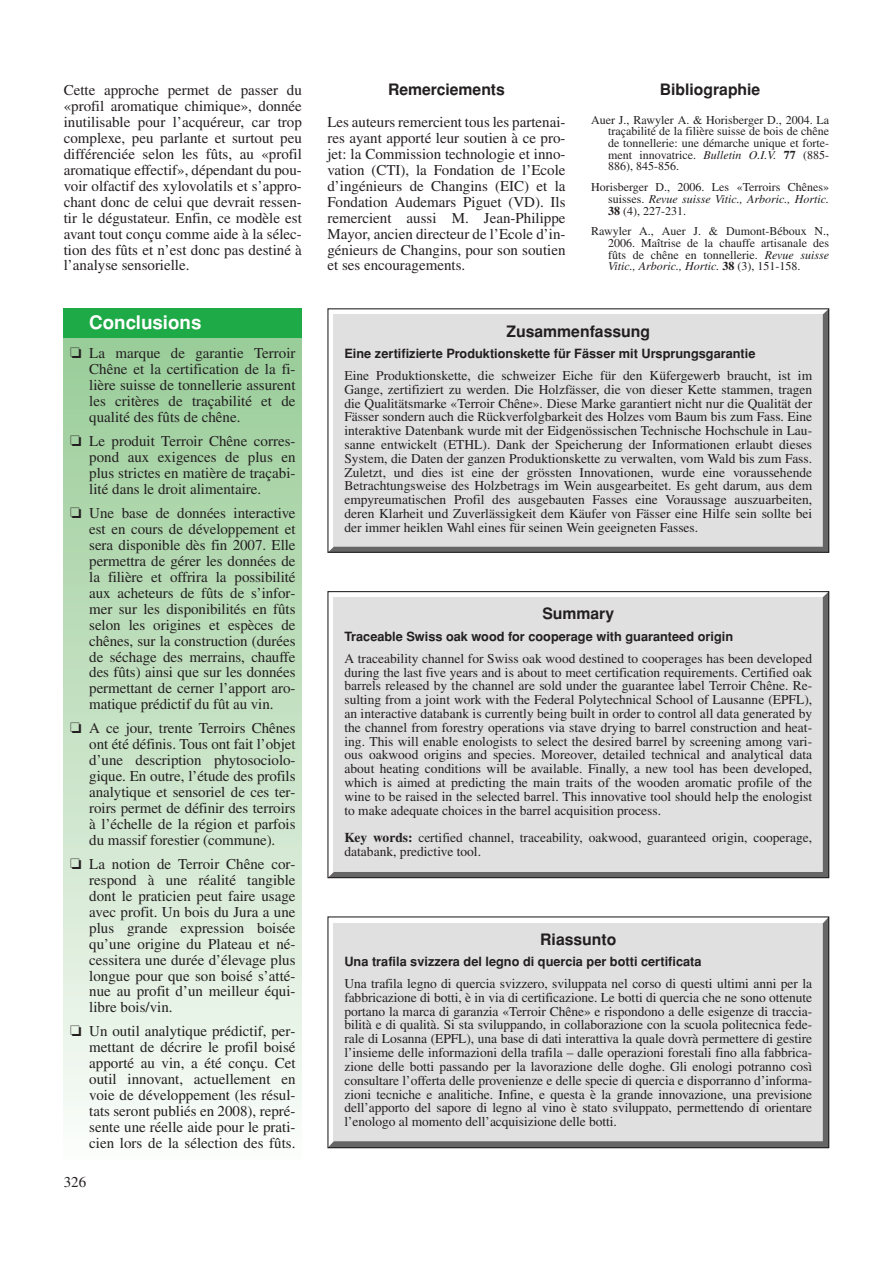
<style>
.page{position:relative;width:893px;height:1263px;background:#fff}
.page>*{position:absolute;margin:0;border:0;box-sizing:border-box;transform-origin:0 0}
.t1{font:700 18.75px "Helvetica";color:#fff}
.t2{font:700 15.75px "Helvetica";color:#231f20}
.t3{font:15px/15.9px "Times";color:#231f20;text-align:justify}
.t4{font:13.5px/13.8px "Times";color:#231f20;text-align:justify}
.t5{font:700 12.75px "Helvetica";color:#231f20}
.t6{font:12px/11.7px "Times";color:#231f20;text-align:justify}
.s1{font-style:italic}
.s2{font-weight:700}
</style>
<div class="page">
<div style="left:64px;top:334px;width:238px;height:837px;background:linear-gradient(to bottom,#98cb97,#fbfcfa)"></div>
<div style="left:64px;top:308px;width:238px;height:30px;background:#1faa48"></div>
<div style="left:330px;top:593px;width:497px;height:283px;background:#e0e0e0"></div>
<div style="left:329px;top:310px;width:498px;height:241px;background:#e0e0e0"></div>
<div style="left:329px;top:919px;width:498px;height:227px;background:#e0e0e0"></div>
<div style="left:64px;top:1160px;width:765px;height:30px;background:#fff"></div>
<div style="left:327px;top:308px;width:502px;height:245px;border:1px solid #231f20"></div>
<div style="left:327px;top:591px;width:502px;height:287px;border:1px solid #231f20"></div>
<div style="left:327px;top:916px;width:502px;height:232px;border:1px solid #231f20"></div>
<p class="t3" style="left:64px;top:84px;width:240px">Cette approche permet de passer du «profil aromatique chimique», donnée inutilisable pour l’acquéreur, car trop complexe, peu parlante et surtout peu différenciée selon les fûts, au «profil aromatique effectif», dépendant du pou&shy;voir olfactif des xylovolatils et s’appro&shy;chant donc de celui que devrait ressen&shy;tir le dégustateur. Enfin, ce modèle est avant tout conçu comme aide à la sélec&shy;tion des fûts et n’est donc pas destiné à l’analyse sensorielle.</p>
<h1 class="t1" style="left:89px;top:312px;width:114px">Conclusions</h1>
<p class="t3" style="left:89px;top:347px;width:208px;text-indent:-19px">❏ La marque de garantie Terroir Chêne et la certification de la fi&shy;lière suisse de tonnellerie assurent les critères de traçabilité et de qualité des fûts de chêne.</p>
<p class="t3" style="left:89px;top:435px;width:208px;text-indent:-19px">❏ Le produit Terroir Chêne corres&shy;pond aux exigences de plus en plus strictes en matière de traçabi&shy;lité dans le droit alimentaire.</p>
<p class="t3" style="left:89px;top:506px;width:208px;text-indent:-19px">❏ Une base de données interactive est en cours de développement et sera disponible dès fin 2007. Elle permettra de gérer les données de la filière et offrira la possibilité aux acheteurs de fûts de s’infor&shy;mer sur les disponibilités en fûts selon les origines et espèces de chênes, sur la construction (durées de séchage des merrains, chauffe des fûts) ainsi que sur les données permettant de cerner l’apport aro&shy;matique prédictif du fût au vin.</p>
<p class="t3" style="left:89px;top:722px;width:208px;text-indent:-19px">❏ A ce jour, trente Terroirs Chênes ont été définis. Tous ont fait l’objet d’une description phytosociolo&shy;gique. En outre, l’étude des profils analytique et sensoriel de ces ter&shy;roirs permet de définir des terroirs à l’échelle de la région et parfois du massif forestier (commune).</p>
<p class="t3" style="left:89px;top:857px;width:208px;text-indent:-19px">❏ La notion de Terroir Chêne cor&shy;respond à une réalité tangible dont le praticien peut faire usage avec profit. Un bois du Jura a une plus grande expression boisée qu’une origine du Plateau et né&shy;cessitera une durée d’élevage plus longue pour que son boisé s’atté&shy;nue au profit d’un meilleur équi&shy;libre bois/vin.</p>
<p class="t3" style="left:89px;top:1025px;width:208px;text-indent:-19px">❏ Un outil analytique prédictif, per&shy;mettant de décrire le profil boisé apporté au vin, a été conçu. Cet outil innovant, actuellement en voie de développement (les résul&shy;tats seront publiés en 2008), repré&shy;sente une réelle aide pour le prati&shy;cien lors de la sélection des fûts.</p>
<p class="t3" style="left:64px;top:1175px;width:24px">326</p>
<p class="t2" style="left:388px;top:80px;width:118px">Remerciements</p>
<p class="t3" style="left:327px;top:115px;width:240px">Les auteurs remercient tous les partenai&shy;res ayant apporté leur soutien à ce pro&shy;jet: la Commission technologie et inno&shy;vation (CTI), la Fondation de l’Ecole d’ingénieurs de Changins (EIC) et la Fondation Audemars Piguet (VD). Ils remercient aussi M. Jean-Philippe Mayor, ancien directeur de l’Ecole d’in&shy;génieurs de Changins, pour son soutien et ses encouragements.</p>
<p class="t2" style="left:660px;top:80px;width:102px">Bibliographie</p>
<p class="t6" style="left:608px;top:115px;width:223px;text-indent:-17px">Auer J., Rawyler A. &amp; Horisberger D., 2004. La traçabilité de la filière suisse de bois de chêne de tonnellerie: une démarche unique et forte&shy;ment innovatrice. <span class="s1">Bulletin O.I.V.</span> <span class="s2">77</span> (885- 886), 845-856.</p>
<p class="t6" style="left:608px;top:182px;width:223px;text-indent:-17px">Horisberger D., 2006. Les «Terroirs Chênes» suisses. <span class="s1">Revue suisse Vitic., Arboric., Hortic.<br></span><span class="s2">38</span> (4), 227-231.</p>
<p class="t6" style="left:608px;top:227px;width:223px;text-indent:-17px">Rawyler A., Auer J. &amp; Dumont-Béboux N., 2006. Maîtrise de la chauffe artisanale des fûts de chêne en tonnellerie. <span class="s1">Revue suisse Vitic., Arboric., Hortic.</span> <span class="s2">38</span> (3), 151-158.</p>
<p class="t2" style="left:507px;top:322px;width:145px">Zusammenfassung</p>
<p class="t5" style="left:344px;top:346px;width:413px">Eine zertifizierte Produktionskette für Fässer mit Ursprungsgarantie</p>
<p class="t4" style="left:344px;top:370px;width:469px">Eine Produktionskette, die schweizer Eiche für den Küfergewerb braucht, ist im Gange, zertifiziert zu werden. Die Holzfässer, die von dieser Kette stammen, tragen die Qualitätsmarke «Terroir Chêne». Diese Marke garantiert nicht nur die Qualität der Fässer sondern auch die Rückverfolgbarkeit des Holzes vom Baum bis zum Fass. Eine interaktive Datenbank wurde mit der Eidgenössischen Technische Hochschule in Lau&shy;sanne entwickelt (ETHL). Dank der Speicherung der Informationen erlaubt dieses System, die Daten der ganzen Produktionskette zu verwalten, vom Wald bis zum Fass.<br>Zuletzt, und dies ist eine der grössten Innovationen, wurde eine voraussehende Betrachtungsweise des Holzbetrags im Wein ausgearbeitet. Es geht darum, aus dem empyreumatischen Profil des ausgebauten Fasses eine Voraussage auszuarbeiten, deren Klarheit und Zuverlässigkeit dem Käufer von Fässer eine Hilfe sein sollte bei der immer heiklen Wahl eines für seinen Wein geeigneten Fasses.</p>
<p class="t2" style="left:542px;top:605px;width:73px">Summary</p>
<p class="t5" style="left:344px;top:629px;width:390px">Traceable Swiss oak wood for cooperage with guaranteed origin</p>
<p class="t4" style="left:344px;top:653px;width:469px">A traceability channel for Swiss oak wood destined to cooperages has been developed during the last five years and is about to meet certification requirements. Certified oak barrels released by the channel are sold under the guarantee label Terroir Chêne. Re&shy;sulting from a joint work with the Federal Polytechnical School of Lausanne (EPFL), an interactive databank is currently being built in order to control all data generated by the channel from forestry operations via stave drying to barrel construction and heat&shy;ing. This will enable enologists to select the desired barrel by screening among vari&shy;ous oakwood origins and species. Moreover, detailed technical and analytical data about heating conditions will be available. Finally, a new tool has been developed, which is aimed at predicting the main traits of the wooden aromatic profile of the wine to be raised in the selected barrel. This innovative tool should help the enologist to make adequate choices in the barrel acquisition process.</p>
<p class="t4" style="left:344px;top:832px;width:469px"><span class="s2">Key words:</span> certified channel, traceability, oakwood, guaranteed origin, cooperage, databank, predictive tool.</p>
<p class="t2" style="left:540px;top:930px;width:78px">Riassunto</p>
<p class="t5" style="left:344px;top:954px;width:359px">Una trafila svizzera del legno di quercia per botti certificata</p>
<p class="t4" style="left:344px;top:978px;width:469px">Una trafila legno di quercia svizzero, sviluppata nel corso di questi ultimi anni per la fabbricazione di botti, è in via di certificazione. Le botti di quercia che ne sono ottenute portano la marca di garanzia «Terroir Chêne» e rispondono a delle esigenze di traccia&shy;bilità e di qualità. Si sta sviluppando, in collaborazione con la scuola politecnica fede&shy;rale di Losanna (EPFL), una base di dati interattiva la quale dovrà permettere di gestire l’insieme delle informazioni della trafila – dalle operazioni forestali fino alla fabbrica&shy;zione delle botti passando per la lavorazione delle doghe. Gli enologi potranno così consultare l’offerta delle provenienze e delle specie di quercia e disporranno d’informa&shy;zioni tecniche e analitiche. Infine, e questa è la grande innovazione, una previsione dell’apporto del sapore di legno al vino è stato sviluppato, permettendo di orientare l’enologo al momento dell’acquisizione delle botti.</p>
</div>
